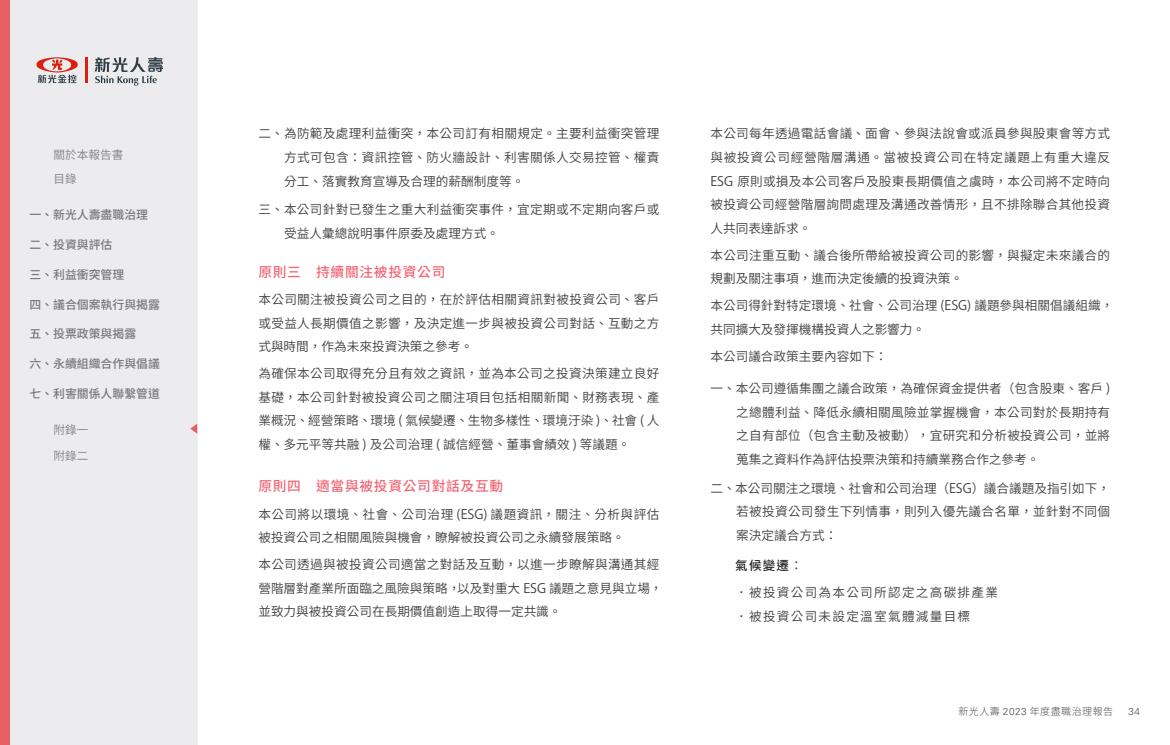
<style>
.page{position:relative;width:1170px;height:745px;background:#fff}
.page>*{position:absolute;margin:0;border:0;box-sizing:border-box;transform-origin:0 0}
.t1{font:500 13.75px "Noto Sans CJ Ktc";letter-spacing:.05em;color:#f16675}
.t2{font:600 12.62px/23.5px "Noto Sans CJ Ktc";letter-spacing:.02em;color:#3e3e3f;text-align:justify}
.t3{font:600 12.62px/23.5px "Noto Sans CJ Ktc";color:#3e3e3f}
.t4{font:600 12.62px/23.5px "Noto Sans CJ Ktc";letter-spacing:.1em;color:#3e3e3f}
.t5{font:500 12.5px "Noto Sans CJ Ktc";color:#231f20}
.t6{font:500 11.88px "Noto Sans CJ Ktc";color:#76787b}
.t7{font:600 11.62px/24.1px "Noto Sans CJ Ktc";color:#808285}
.t8{font:300 10px "Noto Sans CJ Ktc";letter-spacing:.05em;color:#4b4c4d}
.t9{font:300 10px "Univers LT Std";color:#4b4c4d}
.s1{font-family:"Koz Go Pro";font-weight:400;font-size:13px}
.s2{font-weight:600;font-size:12.62px;color:#3e3e3f}
.s3{font-family:"Univers LT Std"}
</style>
<div class="page">
<div style="left:0;top:0;width:198px;height:744px;background:#ececee"></div>
<div style="left:0;top:0;width:10px;height:744px;background:#e56164"></div>
<svg style="left:190px;top:424px;width:7px;height:9px"></svg>
<svg style="left:36px;top:57px;width:42px;height:26px"></svg>
<hr style="left:85px;top:57px;width:3px;height:26px;background:#d9210d">
<svg style="left:95px;top:57px;width:68px;height:29px"></svg>
<p class="t7" style="left:54px;top:143px;width:71px">關於本報告書目錄</p>
<p class="t6" style="left:29px;top:208px;width:120px">一、新光人壽盡職治理</p>
<p class="t6" style="left:29px;top:238px;width:85px">二、投資與評估</p>
<p class="t6" style="left:29px;top:267px;width:96px">三、利益衝突管理</p>
<p class="t6" style="left:29px;top:297px;width:132px">四、議合個案執行與揭露</p>
<p class="t6" style="left:29px;top:327px;width:108px">五、投票政策與揭露</p>
<p class="t6" style="left:29px;top:357px;width:132px">六、永續組織合作與倡議</p>
<p class="t6" style="left:29px;top:387px;width:132px">七、利害關係人聯繫管道</p>
<p class="t7" style="left:54px;top:417px;width:36px">附錄一</p>
<p class="t7" style="left:54px;top:444px;width:36px">附錄二</p>
<p class="t2" style="left:284px;top:122px;width:377px;text-indent:-26px">二、為防範及處理利益衝突，本公司訂有相關規定。主要利益衝突管理方式可包含：資訊控管、防火牆設計、利害關係人交易控管、權責分工、落實教育宣導及合理的薪酬制度等。</p>
<p class="t2" style="left:284px;top:198px;width:377px;text-indent:-26px">三、本公司針對已發生之重大利益衝突事件，宜定期或不定期向客戶或受益人彙總說明事件原委及處理方式。</p>
<p class="t1" style="left:258px;top:263px;width:189px">原則三　持續關注被投資公司</p>
<p class="t2" style="left:258px;top:288px;width:402px">本公司關注被投資公司之目的，在於評估相關資訊對被投資公司、客戶或受益人長期價值之影響，及決定進一步與被投資公司對話、互動之方式與時間，作為未來投資決策之參考。</p>
<p class="t2" style="left:258px;top:362px;width:402px">為確保本公司取得充分且有效之資訊，並為本公司之投資決策建立良好基礎，本公司針對被投資公司之關注項目包括相關新聞、財務表現、產業概況、經營策略、環境 <span class="s1">(</span> 氣候變遷、生物多樣性、環境汙染 <span class="s1">)</span>、社會 <span class="s1">(</span> 人權、多元平等共融 <span class="s1">)</span> 及公司治理 <span class="s1">(</span> 誠信經營、董事會績效 <span class="s1">)</span> 等議題。</p>
<p class="t1" style="left:258px;top:478px;width:246px">原則四　適當與被投資公司對話及互動</p>
<p class="t3" style="left:258px;top:502px;width:402px">本公司將以環境、社會、公司治理 <span class="s1">(ESG)</span> 議題資訊，關注、分析與評估被投資公司之相關風險與機會，瞭解被投資公司之永續發展策略。</p>
<p class="t3" style="left:258px;top:553px;width:405px">本公司透過與被投資公司適當之對話及互動，以進一步瞭解與溝通其經營階層對產業所面臨之風險與策略，以及對重大 <span class="s1">ESG</span> 議題之意見與立場，並致力與被投資公司在長期價值創造上取得一定共識。</p>
<p class="t2" style="left:710px;top:122px;width:401px">本公司每年透過電話會議、面會、參與法說會或派員參與股東會等方式與被投資公司經營階層溝通。當被投資公司在特定議題上有重大違反<span class="s1">ESG</span> 原則或損及本公司客戶及股東長期價值之虞時，本公司將不定時向被投資公司經營階層詢問處理及溝通改善情形，且不排除聯合其他投資人共同表達訴求。</p>
<p class="t2" style="left:710px;top:243px;width:401px">本公司注重互動、議合後所帶給被投資公司的影響，與擬定未來議合的規劃及關注事項，進而決定後續的投資決策。</p>
<p class="t3" style="left:710px;top:294px;width:404px">本公司得針對特定環境、社會、公司治理 <span class="s1">(ESG)</span> 議題參與相關倡議組織，共同擴大及發揮機構投資人之影響力。</p>
<p class="t3" style="left:710px;top:344px;width:178px">本公司議合政策主要內容如下：</p>
<p class="t2" style="left:736px;top:377px;width:375px;text-indent:-26px">一、本公司遵循集團之議合政策，為確保資金提供者（包含股東、客戶 <span class="s1">)</span>之總體利益、降低永續相關風險並掌握機會，本公司對於長期持有之自有部位（包含主動及被動），宜研究和分析被投資公司，並將蒐集之資料作為評估投票決策和持續業務合作之參考。</p>
<p class="t2" style="left:736px;top:476px;width:375px;text-indent:-26px">二、本公司關注之環境、社會和公司治理（<span class="s1">ESG</span>）議合議題及指引如下，若被投資公司發生下列情事，則列入優先議合名單，並針對不同個案決定議合方式：</p>
<p class="t5" style="left:735px;top:558px;width:69px">氣候變遷<span class="s2">：</span></p>
<p class="t4" style="left:735px;top:581px;width:264px">．被投資公司為本公司所認定之高碳排產業．被投資公司未設定溫室氣體減量目標</p>
<p class="t8" style="left:958px;top:705px;width:156px">新光人壽 <span class="s3">2023</span> 年度盡職治理報告</p>
<p class="t9" style="left:1128px;top:704px;width:13px">34</p>
</div>
